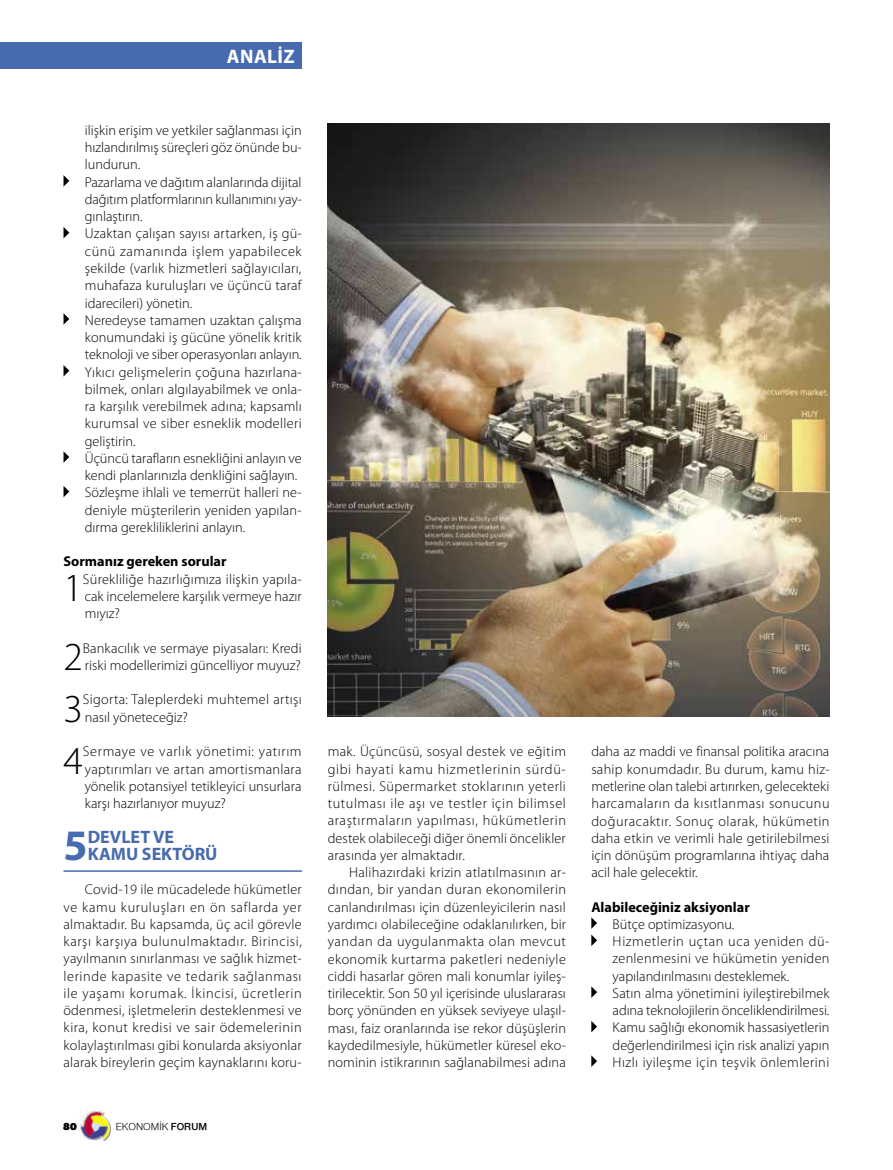
<style>
.page{position:relative;width:893px;height:1170px;background:#fff}
.page>*{position:absolute;margin:0;border:0;box-sizing:border-box;transform-origin:0 0}
.t1{font:700 43.65px "Myriad Pro";color:#486baf}
.t2{font:300 39.9px "Myriad Pro";color:#000}
.t3{font:700 19.5px "Myriad Pro";letter-spacing:.02em;color:#fff}
.t4{font:700 18px/17.2px "Myriad Pro";color:#486baf}
.t5{font:300 14.25px/17.2px "Myriad Pro";letter-spacing:.005em;color:#000;text-align:justify}
.t6{font:700 14.25px "Myriad Pro";color:#000}
.t7{font:10.5px "Nimbus Sans Novus";color:#000}
.t8{font:900 10.5px "PF Agora Sans Pro";color:#000}
.s1{font-weight:600}
</style>
<div class="page">
<img style="left:80px;top:1109px;width:31px;height:31px">
<div style="left:0;top:43px;width:302px;height:26px;background:#486baf"></div>
<svg style="left:64px;top:175px;width:5px;height:11px"></svg>
<svg style="left:64px;top:227px;width:5px;height:11px"></svg>
<svg style="left:64px;top:313px;width:5px;height:11px"></svg>
<svg style="left:64px;top:365px;width:5px;height:11px"></svg>
<svg style="left:64px;top:452px;width:5px;height:11px"></svg>
<svg style="left:64px;top:486px;width:5px;height:11px"></svg>
<hr style="left:64px;top:870px;width:238px;height:1px;background:#486baf">
<svg style="left:591px;top:917px;width:6px;height:11px"></svg>
<svg style="left:591px;top:934px;width:6px;height:12px"></svg>
<svg style="left:591px;top:986px;width:6px;height:11px"></svg>
<svg style="left:591px;top:1021px;width:6px;height:11px"></svg>
<svg style="left:591px;top:1055px;width:6px;height:11px"></svg>
<img style="left:328px;top:123px;width:501px;height:593px">
<h3 class="t3" style="left:227px;top:45px;width:69px">ANALİZ</h3>
<p class="t5" style="left:85px;top:122px;width:219px;text-align:left">ilişkin erişim ve yetkiler sağlanması için hızlandırılmış süreçleri göz önünde bu&shy;lundurun.<br>Pazarlama ve dağıtım alanlarında dijital dağıtım platformlarının kullanımını yay&shy;gınlaştırın.<br>Uzaktan çalışan sayısı artarken, iş gü&shy;cünü zamanında işlem yapabilecek şekilde (varlık hizmetleri sağlayıcıları, muhafaza kuruluşları ve üçüncü taraf idarecileri) yönetin.<br>Neredeyse tamamen uzaktan çalışma konumundaki iş gücüne yönelik kritik teknoloji ve siber operasyonları anlayın.<br>Yıkıcı gelişmelerin çoğuna hazırlana&shy;bilmek, onları algılayabilmek ve onla&shy;ra karşılık verebilmek adına; kapsamlı kurumsal ve siber esneklik modelleri geliştirin.<br>Üçüncü tarafların esnekliğini anlayın ve kendi planlarınızla denkliğini sağlayın.<br>Sözleşme ihlali ve temerrüt halleri ne&shy;deniyle müşterilerin yeniden yapılan&shy;dırma gerekliliklerini anlayın.</p>
<p class="t6" style="left:64px;top:553px;width:164px">Sormanız gereken sorular</p>
<h2 class="t2" style="left:64px;top:565px;width:21px">1</h2>
<p class="t5" style="left:83px;top:570px;width:220px">Sürekliliğe hazırlığımıza ilişkin yapıla&shy;cak incelemelere karşılık vermeye hazır mıyız?</p>
<h2 class="t2" style="left:64px;top:634px;width:21px">2</h2>
<p class="t5" style="left:83px;top:639px;width:220px">Bankacılık ve sermaye piyasaları: Kredi riski modellerimizi güncelliyor muyuz?</p>
<h2 class="t2" style="left:64px;top:686px;width:21px">3</h2>
<p class="t5" style="left:83px;top:691px;width:220px">Sigorta: Taleplerdeki muhtemel artışı nasıl yöneteceğiz?</p>
<h2 class="t2" style="left:64px;top:738px;width:21px">4</h2>
<p class="t5" style="left:83px;top:743px;width:220px">Sermaye ve varlık yönetimi: yatırım yaptırımları ve artan amortismanlara yönelik potansiyel tetikleyici unsurlara karşı hazırlanıyor muyuz?</p>
<h1 class="t1" style="left:64px;top:820px;width:26px">5</h1>
<p class="t4" style="left:88px;top:828px;width:131px">DEVLET VE<br>KAMU SEKTÖRÜ</p>
<p class="t5" style="left:64px;top:881px;width:240px;text-indent:21px">Covid-19 ile mücadelede hükümetler ve kamu kuruluşları en ön saflarda yer almaktadır. Bu kapsamda, üç acil görevle karşı karşıya bulunulmaktadır. Birincisi, yayılmanın sınırlanması ve sağlık hizmet&shy;lerinde kapasite ve tedarik sağlanması ile yaşamı korumak. İkincisi, ücretlerin ödenmesi, işletmelerin desteklenmesi ve kira, konut kredisi ve sair ödemelerinin kolaylaştırılması gibi konularda aksiyonlar alarak bireylerin geçim kaynaklarını koru-</p>
<p class="t8" style="left:63px;top:1119px;width:15px">80</p>
<p class="t7" style="left:116px;top:1120px;width:93px">EKONOMİK <span class="s1">FORUM</span></p>
<p class="t5" style="left:328px;top:743px;width:240px">mak. Üçüncüsü, sosyal destek ve eğitim gibi hayati kamu hizmetlerinin sürdü&shy;rülmesi. Süpermarket stoklarının yeterli tutulması ile aşı ve testler için bilimsel araştırmaların yapılması, hükümetlerin destek olabileceği diğer önemli öncelikler arasında yer almaktadır.</p>
<p class="t5" style="left:328px;top:864px;width:240px;text-indent:21px">Halihazırdaki krizin atlatılmasının ar&shy;dından, bir yandan duran ekonomilerin canlandırılması için düzenleyicilerin nasıl yardımcı olabileceğine odaklanılırken, bir yandan da uygulanmakta olan mevcut ekonomik kurtarma paketleri nedeniyle ciddi hasarlar gören mali konumlar iyileş&shy;tirilecektir. Son 50 yıl içerisinde uluslararası borç yönünden en yüksek seviyeye ulaşıl&shy;ması, faiz oranlarında ise rekor düşüşlerin kaydedilmesiyle, hükümetler küresel eko&shy;nominin istikrarının sağlanabilmesi adına</p>
<p class="t5" style="left:591px;top:743px;width:240px">daha az maddi ve finansal politika aracına sahip konumdadır. Bu durum, kamu hiz&shy;metlerine olan talebi artırırken, gelecekteki harcamaların da kısıtlanması sonucunu doğuracaktır. Sonuç olarak, hükümetin daha etkin ve verimli hale getirilebilmesi için dönüşüm programlarına ihtiyaç daha acil hale gelecektir.</p>
<p class="t6" style="left:591px;top:899px;width:160px">Alabileceğiniz aksiyonlar</p>
<p class="t5" style="left:613px;top:915px;width:219px;text-align:left">Bütçe optimizasyonu.<br>Hizmetlerin uçtan uca yeniden dü&shy;zenlenmesini ve hükümetin yeniden yapılandırılmasını desteklemek.<br>Satın alma yönetimini iyileştirebilmek adına teknolojilerin önceliklendirilmesi.<br>Kamu sağlığı ekonomik hassasiyetlerin değerlendirilmesi için risk analizi yapın Hızlı iyileşme için teşvik önlemlerini</p>
</div>
